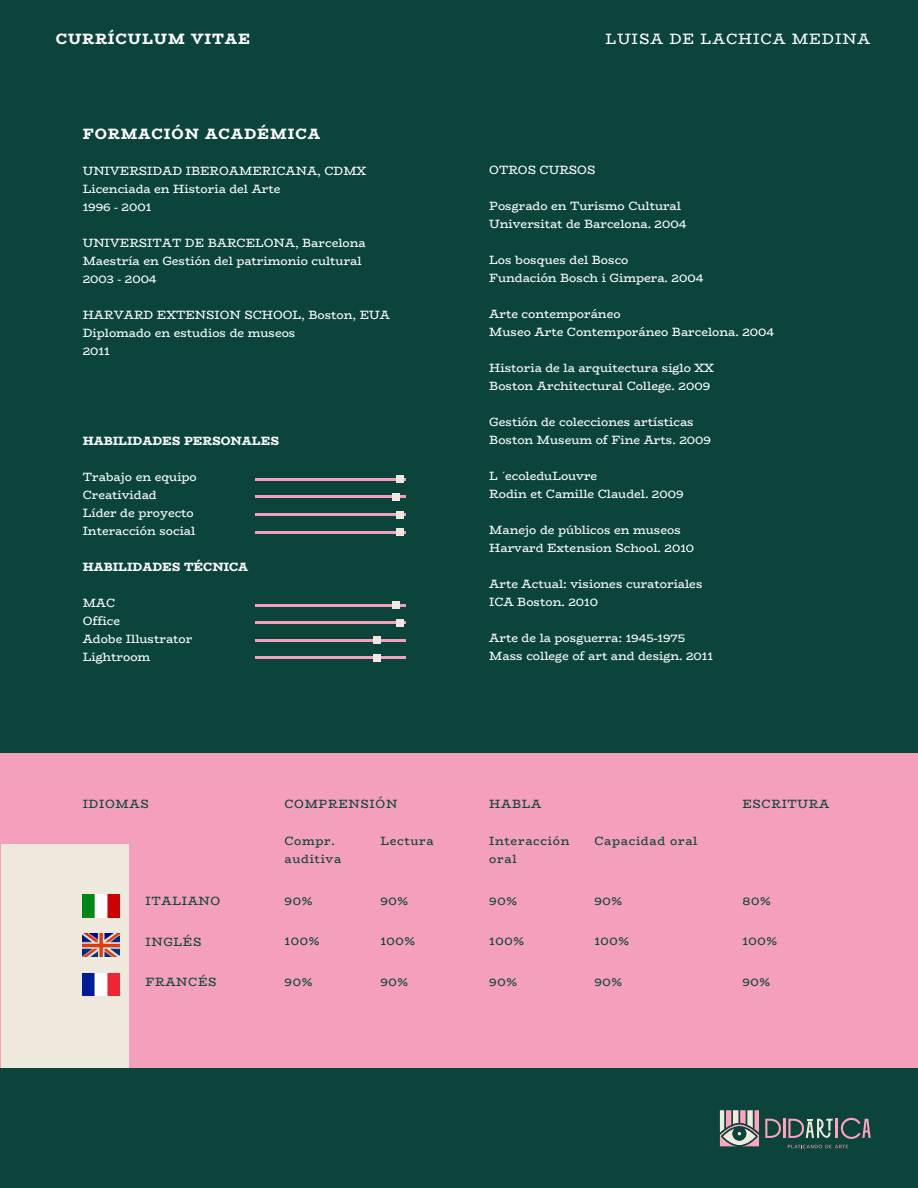
<style>
.page{position:relative;width:918px;height:1188px;background:#0b443a}
.page>*{position:absolute;margin:0;border:0;box-sizing:border-box;transform-origin:0 0}
.t1{font:800 15px "Bio Rhyme";letter-spacing:.06em;color:#fff}
.t2{font:15px "Bio Rhyme";letter-spacing:.06em;color:#fff}
.t3{font:12px/18px "Bio Rhyme";color:#fff}
.t4{font:12px/18px "Bio Rhyme";letter-spacing:.06em;color:#0b443a}
.t5{font:800 12px "Bio Rhyme";color:#fff}
.s1{font-family:"Myriad Pro"}
</style>
<div class="page">
<div style="left:0;top:754px;width:918px;height:314px;background:#f49fbc"></div>
<div style="left:1px;top:845px;width:128px;height:223px;background:#eee9dc"></div>
<hr style="left:256px;top:478px;width:150px;height:3px;background:#f49fbc">
<hr style="left:256px;top:496px;width:150px;height:2px;background:#f49fbc">
<hr style="left:256px;top:513px;width:150px;height:3px;background:#f49fbc">
<hr style="left:256px;top:531px;width:150px;height:2px;background:#f49fbc">
<hr style="left:256px;top:604px;width:150px;height:2px;background:#f49fbc">
<hr style="left:256px;top:621px;width:150px;height:3px;background:#f49fbc">
<hr style="left:256px;top:639px;width:150px;height:3px;background:#f49fbc">
<hr style="left:256px;top:657px;width:150px;height:2px;background:#f49fbc">
<div style="left:396px;top:475px;width:8px;height:8px;background:#eee9dc"></div>
<div style="left:396px;top:511px;width:8px;height:8px;background:#eee9dc"></div>
<div style="left:396px;top:528px;width:8px;height:8px;background:#eee9dc"></div>
<div style="left:392px;top:493px;width:8px;height:8px;background:#eee9dc"></div>
<div style="left:392px;top:601px;width:8px;height:8px;background:#eee9dc"></div>
<div style="left:373px;top:636px;width:8px;height:8px;background:#eee9dc"></div>
<div style="left:373px;top:654px;width:8px;height:8px;background:#eee9dc"></div>
<div style="left:396px;top:619px;width:8px;height:8px;background:#eee9dc"></div>
<img style="left:83px;top:973px;width:37px;height:23px">
<img style="left:83px;top:895px;width:37px;height:22px">
<img style="left:83px;top:934px;width:37px;height:22px">
<svg style="left:719px;top:1110px;width:152px;height:38px"></svg>
<p class="t1" style="left:56px;top:27px;width:196px">CURRÍCULUM VITAE</p>
<p class="t2" style="left:606px;top:27px;width:266px">LUISA DE LACHICA MEDINA</p>
<p class="t1" style="left:83px;top:122px;width:239px">FORMACIÓN ACADÉMICA</p>
<p class="t3" style="left:83px;top:161px;width:285px">UNIVERSIDAD IBEROAMERICANA, CDMX<br>Licenciada en Historia del Arte<br>1996 - 2001</p>
<p class="t3" style="left:83px;top:233px;width:285px">UNIVERSITAT DE BARCELONA, Barcelona<br>Maestría en Gestión del patrimonio cultural<br>2003 - 2004</p>
<p class="t3" style="left:83px;top:305px;width:309px">HARVARD EXTENSION SCHOOL, Boston, EUA<br>Diplomado en estudios de museos<br>2011</p>
<p class="t5" style="left:83px;top:432px;width:198px">HABILIDADES PERSONALES</p>
<p class="t3" style="left:83px;top:468px;width:116px">Trabajo en equipo<br>Creatividad<br>Líder de proyecto<br>Interacción social</p>
<p class="t5" style="left:83px;top:558px;width:167px">HABILIDADES TÉCNICA</p>
<p class="t3" style="left:83px;top:594px;width:111px">MAC<br>Office<br>Adobe Illustrator<br>Lightroom</p>
<p class="t3" style="left:489px;top:161px;width:108px">OTROS CURSOS</p>
<p class="t3" style="left:489px;top:197px;width:199px">Posgrado en Turismo Cultural<br>Universitat de Barcelona. 2004</p>
<p class="t3" style="left:489px;top:251px;width:216px">Los bosques del Bosco<br>Fundación Bosch i Gimpera. 2004</p>
<p class="t3" style="left:489px;top:305px;width:286px">Arte contemporáneo<br>Museo Arte Contemporáneo Barcelona. 2004</p>
<p class="t3" style="left:489px;top:359px;width:226px">Historia de la arquitectura siglo XX<br>Boston Architectural College. 2009</p>
<p class="t3" style="left:489px;top:413px;width:223px">Gestión de colecciones artísticas<br>Boston Museum of Fine Arts. 2009</p>
<p class="t3" style="left:489px;top:467px;width:196px">L <span class="s1">´</span>ecoleduLouvre<br>Rodin et Camille Claudel. 2009</p>
<p class="t3" style="left:489px;top:521px;width:206px">Manejo de públicos en museos<br>Harvard Extension School. 2010</p>
<p class="t3" style="left:489px;top:575px;width:215px">Arte Actual: visiones curatoriales<br>ICA Boston. 2010</p>
<p class="t3" style="left:489px;top:629px;width:225px">Arte de la posguerra: 1945-1975<br>Mass college of art and design. 2011</p>
<p class="t4" style="left:83px;top:794px;width:68px">IDIOMAS</p>
<p class="t4" style="left:146px;top:892px;width:76px">ITALIANO</p>
<p class="t4" style="left:146px;top:932px;width:58px">INGLÉS</p>
<p class="t4" style="left:146px;top:973px;width:73px">FRANCÉS</p>
<p class="t4" style="left:284px;top:794px;width:114px">COMPRENSIÓN</p>
<p class="t4" style="left:489px;top:794px;width:54px">HABLA</p>
<p class="t4" style="left:742px;top:794px;width:89px">ESCRITURA</p>
<p class="t4" style="left:284px;top:831px;width:58px">Compr. auditiva</p>
<p class="t4" style="left:380px;top:831px;width:55px">Lectura</p>
<p class="t4" style="left:489px;top:831px;width:82px">Interacción oral</p>
<p class="t4" style="left:594px;top:831px;width:105px">Capacidad oral</p>
<p class="t4" style="left:284px;top:891px;width:29px">90%</p>
<p class="t4" style="left:284px;top:932px;width:36px">100%</p>
<p class="t4" style="left:284px;top:972px;width:29px">90%</p>
<p class="t4" style="left:380px;top:891px;width:29px">90%</p>
<p class="t4" style="left:380px;top:932px;width:36px">100%</p>
<p class="t4" style="left:380px;top:972px;width:29px">90%</p>
<p class="t4" style="left:489px;top:891px;width:29px">90%</p>
<p class="t4" style="left:489px;top:932px;width:36px">100%</p>
<p class="t4" style="left:489px;top:972px;width:29px">90%</p>
<p class="t4" style="left:594px;top:891px;width:29px">90%</p>
<p class="t4" style="left:594px;top:932px;width:36px">100%</p>
<p class="t4" style="left:594px;top:972px;width:29px">90%</p>
<p class="t4" style="left:742px;top:891px;width:30px">80%</p>
<p class="t4" style="left:742px;top:932px;width:36px">100%</p>
<p class="t4" style="left:742px;top:972px;width:29px">90%</p>
</div>
